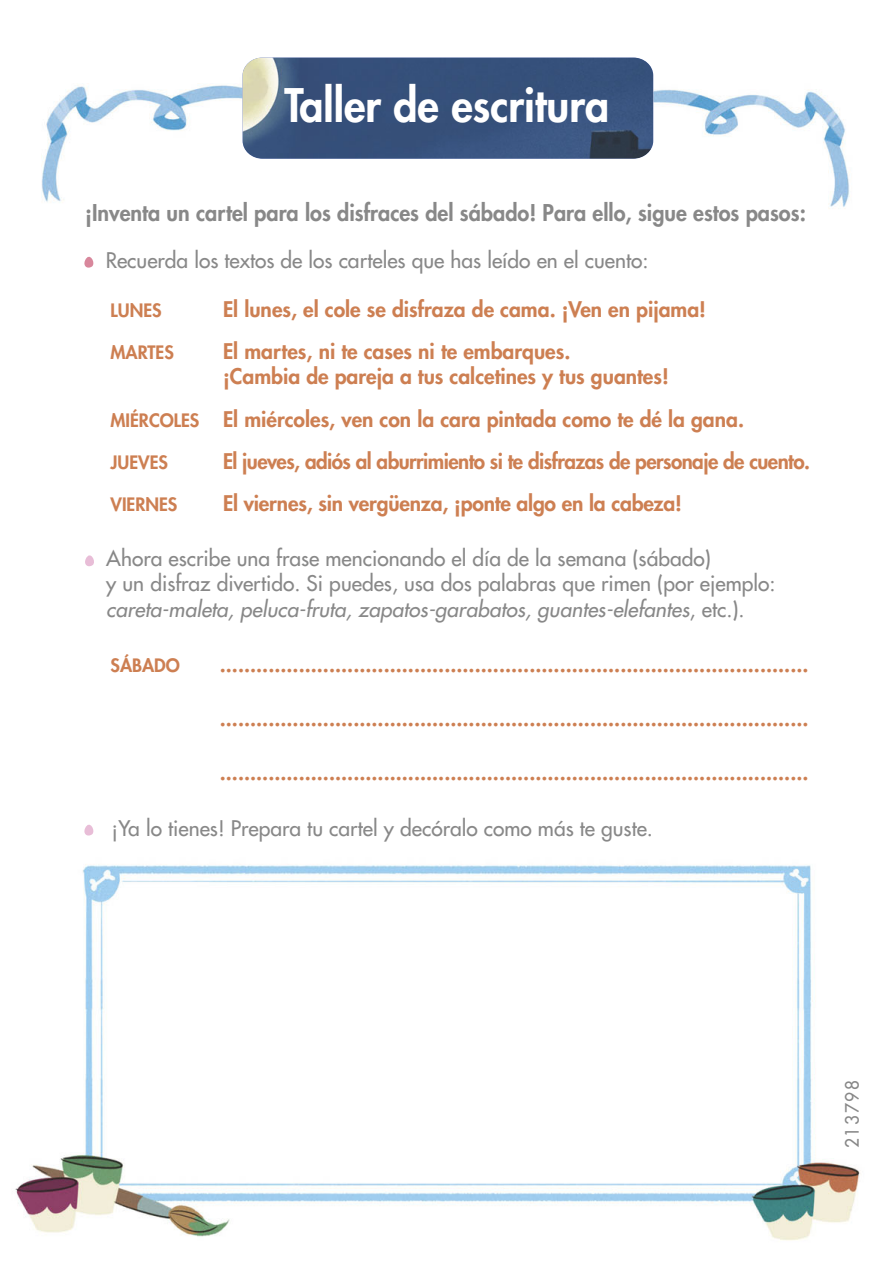
<style>
.page{position:relative;width:893px;height:1263px;background:#fff}
.page>*{position:absolute;margin:0;border:0;box-sizing:border-box;transform-origin:0 0}
.t1{font:800 45px "Futura Std";color:#fff;scale:.95 1}
.t2{font:800 22.5px "Futura Std";color:#888;scale:.96 1}
.t3{font:800 21px/25.2px "Futura Std";color:#cd7f52}
.t4{font:500 21px/25.2px "Futura Std";color:#888}
.t5{font:800 21px "Futura Std";letter-spacing:-.025em;color:#cd7f52}
.t6{font:800 18px "Futura Std";color:#cd7f52}
.t7{font:500 18px "Futura Std";letter-spacing:.1em;color:#888;scale:.95 1}
.s1{font-size:18px}
.s2{font-style:italic}
</style>
<div class="page">
<img style="left:15px;top:57px;width:845px;height:1184px">
<img style="left:243px;top:58px;width:410px;height:101px;border-radius:19px">
<svg style="left:83px;top:818px;width:14px;height:19px"></svg>
<svg style="left:83px;top:250px;width:14px;height:20px"></svg>
<svg style="left:83px;top:549px;width:14px;height:19px"></svg>
<h1 class="t1" style="left:284px;top:84px;width:343px">Taller de escritura</h1>
<p class="t2" style="left:85px;top:201px;width:752px">¡Inventa un cartel para los disfraces del sábado! Para ello, sigue estos pasos:</p>
<p class="t4" style="left:106px;top:249px;width:544px">Recuerda los textos de los carteles que has leído en el cuento:</p>
<p class="t6" style="left:111px;top:302px;width:53px">LUNES</p>
<p class="t3" style="left:223px;top:298px;width:485px">El lunes, el cole se disfraza de cama. ¡Ven en pijama!</p>
<p class="t6" style="left:111px;top:344px;width:65px">MARTES</p>
<p class="t3" style="left:223px;top:340px;width:447px">El martes, ni te cases ni te embarques.<br>¡Cambia de pareja a tus calcetines y tus guantes!</p>
<p class="t3" style="left:111px;top:408px;width:635px"><span class="s1">MIÉRCOLES</span> El miércoles, ven con la cara pintada como te dé la gana.</p>
<p class="t6" style="left:111px;top:453px;width:59px">JUEVES</p>
<p class="t5" style="left:223px;top:451px;width:588px">El jueves, adiós al aburrimiento si te disfrazas de personaje de cuento.</p>
<p class="t6" style="left:111px;top:496px;width:68px">VIERNES</p>
<p class="t3" style="left:223px;top:492px;width:460px">El viernes, sin vergüenza, ¡ponte algo en la cabeza!</p>
<p class="t4" style="left:106px;top:547px;width:671px">Ahora escribe una frase mencionando el día de la semana (sábado)<br>y un disfraz divertido. Si puedes, usa dos palabras que rimen (por ejemplo: <span class="s2">careta-maleta, peluca-fruta, zapatos-garabatos, guantes-elefantes</span>, etc.).</p>
<p class="t6" style="left:111px;top:657px;width:71px">SÁBADO</p>
<p class="t3" style="left:220px;top:653px;width:590px">.................................................................................................</p>
<p class="t3" style="left:220px;top:707px;width:590px">.................................................................................................</p>
<p class="t3" style="left:220px;top:761px;width:590px">.................................................................................................</p>
<p class="t4" style="left:112px;top:817px;width:543px">¡Ya lo tienes! Prepara tu cartel y decóralo como más te guste.</p>
<p class="t7" style="left:843px;top:1148px;width:73px;rotate:-90deg">213798</p>
</div>
